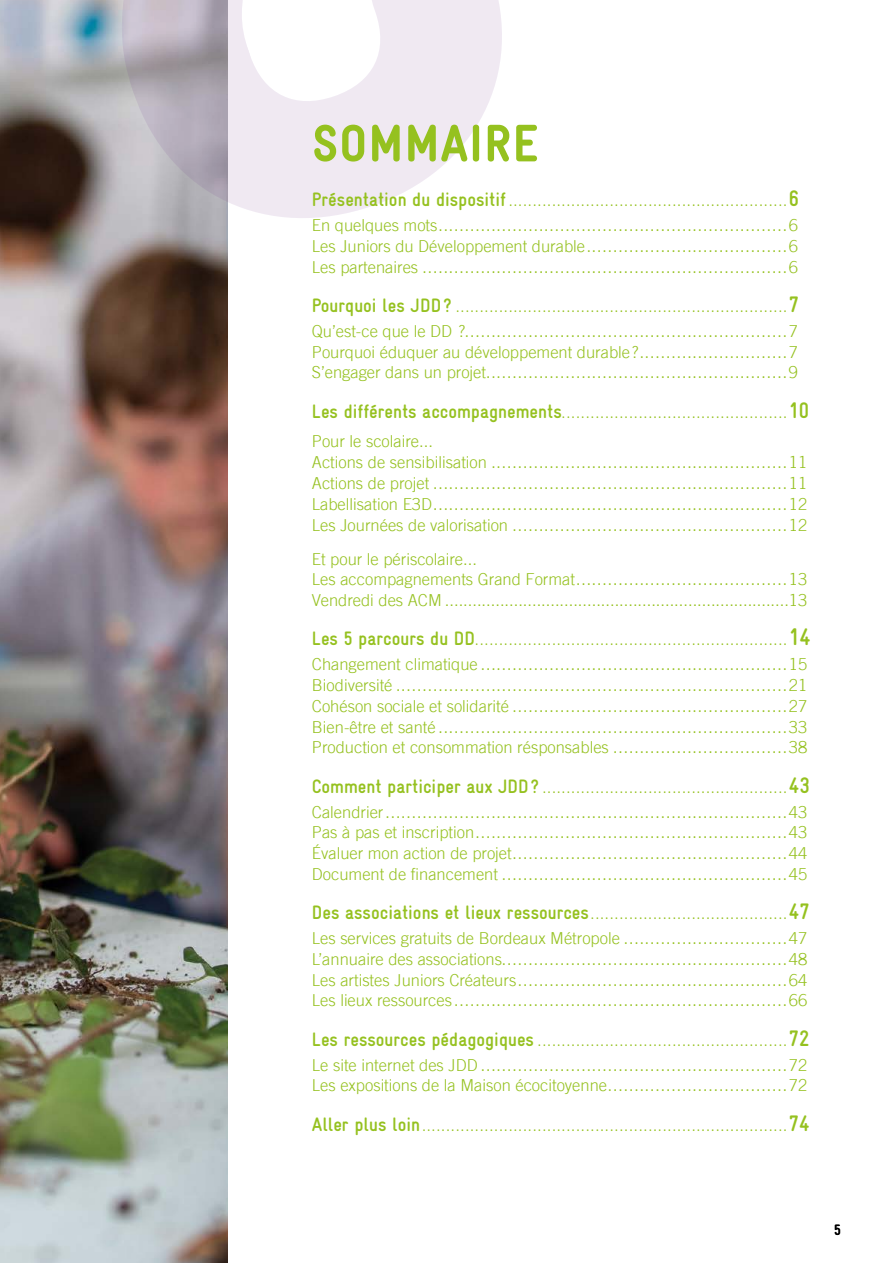
<style>
.page{position:relative;width:893px;height:1263px;background:#fff}
.page>*{position:absolute;margin:0;border:0;box-sizing:border-box;transform-origin:0 0}
.t1{font:900 condensed 52.5px "Gravur LLTT";letter-spacing:.01em;color:#95c11f}
.t2{font:700 16.5px/20.7px "Gravur Condensed Pro";color:#95c11f;text-align:justify}
.t3{font:300 16.5px "Trade Gothic";color:#95c11f}
.t4{font:700 15px "Gravur Condensed Pro";color:#95c11f}
.t5{font:700 15px "Gravur Condensed Pro";color:#000}
.s1{font-size:19.5px}
.s2{font-size:22.5px}
.s3{font-family:"Trade Gothic";font-weight:300}
.s4{font-family:"Gravur Condensed Pro";font-weight:700}
.s5{font-size:24px}
</style>
<div class="page">
<img style="left:0;top:0;width:228px;height:1263px">
<svg style="left:121px;top:0;width:381px;height:242px;fill:#f0e9f2"></svg>
<svg style="left:116px;top:0;width:153px;height:141px;background:#c5bfc7"></svg>
<h1 class="t1" style="left:312px;top:107px;width:228px">SOMMAIRE</h1>
<p class="t4" style="left:312px;top:193px;width:489px"><span class="s1">Présentation du dispositif</span>..........................................................<span class="s2">6</span></p>
<p class="t2" style="left:312px;top:215px;width:488px"><span class="s3">En quelques mots</span>..................................................................<span class="s3">6<br>Les Juniors du Développement durable</span>......................................<span class="s3">6<br>Les partenaires</span> .....................................................................<span class="s3">6</span></p>
<p class="t4" style="left:312px;top:299px;width:489px"><span class="s1">Pourquoi les JDD?</span> .....................................................................<span class="s2">7</span></p>
<p class="t2" style="left:312px;top:321px;width:488px"><span class="s3">Qu’est-ce que le DD ?</span>.............................................................<span class="s3">7</span></p>
<p class="t3" style="left:312px;top:342px;width:488px">Pourquoi éduquer au développement durable?<span class="s4">............................</span> 7</p>
<p class="t2" style="left:312px;top:363px;width:488px"><span class="s3">S’engager dans un projet</span>.........................................................<span class="s3">9</span></p>
<p class="t4" style="left:312px;top:404px;width:499px"><span class="s1">Les différents accompagnements</span>...............................................<span class="s2">10</span></p>
<p class="t3" style="left:312px;top:432px;width:122px">Pour le scolaire...</p>
<p class="t2" style="left:312px;top:452px;width:497px"><span class="s3">Actions de sensibilisation</span> ........................................................<span class="s3">11<br>Actions de projet</span> ...................................................................<span class="s3">11<br>Labellisation E3D</span>...................................................................<span class="s3">12<br>Les Journées de valorisation</span> ....................................................<span class="s3">12</span></p>
<p class="t3" style="left:312px;top:549px;width:167px">Et pour le périscolaire...</p>
<p class="t2" style="left:312px;top:569px;width:497px"><span class="s3">Les accompagnements Grand Format</span>........................................<span class="s3">13</span></p>
<p class="t3" style="left:312px;top:590px;width:497px">Vendredi des ACM ...........................................................................13</p>
<p class="t4" style="left:312px;top:632px;width:500px"><span class="s1">Les 5 parcours du DD</span>.................................................................<span class="s5">14</span></p>
<p class="t2" style="left:312px;top:654px;width:497px"><span class="s3">Changement climatique</span>..........................................................<span class="s3">15<br>Biodiversité</span>..........................................................................<span class="s3">21<br>Cohéson sociale et solidarité</span> ....................................................<span class="s3">27<br>Bien-être et santé</span>..................................................................<span class="s3">33</span></p>
<p class="t3" style="left:312px;top:738px;width:497px">Production et consommation résponsables <span class="s4">.................................</span>38</p>
<p class="t4" style="left:312px;top:779px;width:499px"><span class="s1">Comment participer aux JDD?</span> ...................................................<span class="s2">43</span></p>
<p class="t2" style="left:312px;top:802px;width:497px"><span class="s3">Calendrier</span>............................................................................<span class="s3">43<br>Pas à pas et inscription</span>...........................................................<span class="s3">43<br>Évaluer mon action de projet</span>....................................................<span class="s3">44<br>Document de financement</span> ......................................................<span class="s3">45</span></p>
<p class="t4" style="left:312px;top:906px;width:499px"><span class="s1">Des associations et lieux ressources</span>.........................................<span class="s2">47</span></p>
<p class="t3" style="left:312px;top:928px;width:497px">Les services gratuits de Bordeaux Métropole <span class="s4">...............................</span> 47</p>
<p class="t2" style="left:312px;top:949px;width:497px"><span class="s3">L’annuaire des associations</span>......................................................<span class="s3">48<br>Les artistes Juniors Créateurs</span>...................................................<span class="s3">64<br>Les lieux ressources</span>...............................................................<span class="s3">66</span></p>
<p class="t4" style="left:312px;top:1032px;width:499px"><span class="s1">Les ressources pédagogiques</span> ....................................................<span class="s2">72</span></p>
<p class="t2" style="left:312px;top:1055px;width:497px"><span class="s3">Le site internet des JDD</span>..........................................................<span class="s3">72</span></p>
<p class="t3" style="left:312px;top:1076px;width:497px">Les expositions de la Maison écocitoyenne<span class="s4">..................................</span>72</p>
<p class="t4" style="left:312px;top:1117px;width:499px"><span class="s1">Aller plus loin</span>............................................................................<span class="s2">74</span></p>
<p class="t5" style="left:834px;top:1222px;width:8px">5</p>
</div>
